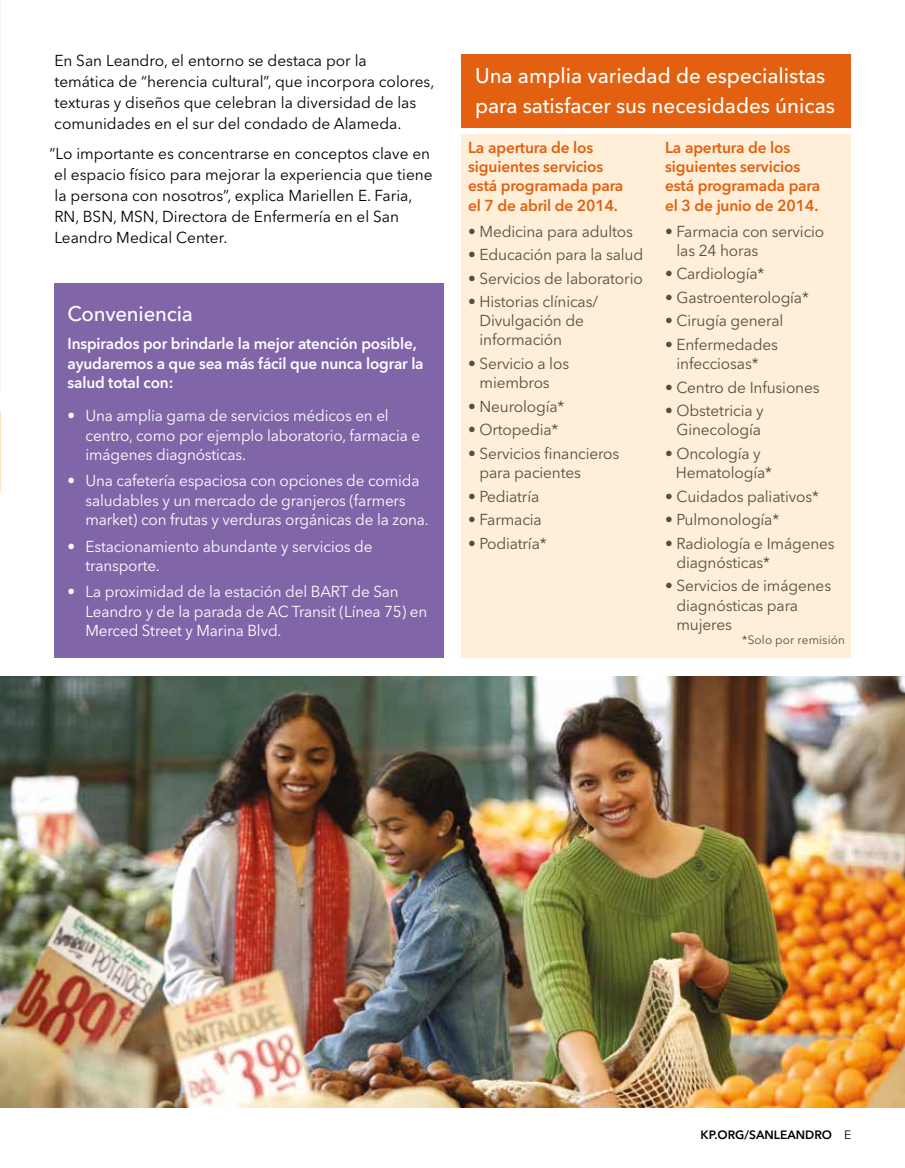
<style>
.page{position:relative;width:905px;height:1168px;background:#fff}
.page>*{position:absolute;margin:0;border:0;box-sizing:border-box;transform-origin:0 0}
.t1{font:500 21px/30px "Avenir Next LT Pro";color:#fff}
.body_text{font:15.75px/19.2px "Avenir Next LT Pro";letter-spacing:-.01em;color:#5b4e37}
.body_text-2{font:15.75px/19.5px "Avenir Next LT Pro";letter-spacing:-.01em;color:#fff}
.body_text-3{font:15.75px/21px "Avenir Next LT Pro";color:#000}
.body_text-4{font:600 15.75px/19.2px "Avenir Next LT Pro";letter-spacing:-.01em;color:#e2600f}
.body_text-5{font:600 15.75px/19.5px "Avenir Next LT Pro";letter-spacing:-.01em;color:#fff}
.t2{font:600 12px "Avenir Next LT Pro";color:#000}
.t3{font:12px "Avenir Next LT Pro";letter-spacing:.015em;color:#5b4e37}
.s1{font-weight:400}
</style>
<div class="page">
<img style="left:0;top:0;width:1px;height:393px">
<img style="left:1px;top:677px;width:903px;height:430px">
<div style="left:54px;top:284px;width:389px;height:374px;background:#8066a8"></div>
<div style="left:461px;top:54px;width:389px;height:74px;background:#e2600f"></div>
<div style="left:461px;top:134px;width:389px;height:524px;background:#ffeed8"></div>
<p class="body_text-3" style="left:54px;top:50px;width:381px">En San Leandro, el entorno se destaca por la<br>temática de “herencia cultural”, que incorpora colores, texturas y diseños que celebran la diversidad de las comunidades en el sur del condado de Alameda.</p>
<p class="body_text-3" style="left:54px;top:143px;width:380px;text-indent:-5px">“Lo importante es concentrarse en conceptos clave en el espacio físico para mejorar la experiencia que tiene la persona con nosotros”, explica Mariellen E. Faria, RN, BSN, MSN, Directora de Enfermería en el San Leandro Medical Center.</p>
<h3 class="t1" style="left:68px;top:299px;width:127px">Conveniencia</h3>
<p class="body_text-5" style="left:68px;top:334px;width:357px">Inspirados por brindarle la mejor atención posible, ayudaremos a que sea más fácil que nunca lograr la salud total con:</p>
<p class="body_text-2" style="left:86px;top:406px;width:336px;text-indent:-18px">• Una amplia gama de servicios médicos en el centro, como por ejemplo laboratorio, farmacia e imágenes diagnósticas.</p>
<p class="body_text-2" style="left:86px;top:471px;width:345px;text-indent:-18px">• Una cafetería espaciosa con opciones de comida saludables y un mercado de granjeros (farmers market) con frutas y verduras orgánicas de la zona.</p>
<p class="body_text-2" style="left:86px;top:536px;width:288px;text-indent:-18px">• Estacionamiento abundante y servicios de transporte.</p>
<p class="body_text-2" style="left:86px;top:582px;width:343px;text-indent:-18px">• La proximidad de la estación del BART de San<br>Leandro y de la parada de AC Transit (Línea 75) en<br>Merced Street y Marina Blvd.</p>
<h3 class="t1" style="left:475px;top:61px;width:361px">Una amplia variedad de especialistas para satisfacer sus necesidades únicas</h3>
<p class="body_text-4" style="left:468px;top:138px;width:157px">La apertura de los siguientes servicios está programada para el 7 de abril de 2014.</p>
<p class="body_text" style="left:468px;top:221px;width:166px">• Medicina para adultos</p>
<p class="body_text" style="left:468px;top:245px;width:176px">• Educación para la salud</p>
<p class="body_text" style="left:468px;top:268px;width:176px">• Servicios de laboratorio</p>
<p class="body_text" style="left:479px;top:292px;width:120px;text-indent:-11px">• Historias clínicas/<br>Divulgación de información</p>
<p class="body_text" style="left:468px;top:354px;width:102px;text-align:center">• Servicio a los miembros</p>
<p class="body_text" style="left:468px;top:397px;width:98px">• Neurología*</p>
<p class="body_text" style="left:468px;top:420px;width:92px">• Ortopedia*</p>
<p class="body_text" style="left:479px;top:444px;width:141px;text-indent:-11px">• Servicios financieros para pacientes</p>
<p class="body_text" style="left:468px;top:486px;width:73px">• Pediatría</p>
<p class="body_text" style="left:468px;top:510px;width:75px">• Farmacia</p>
<p class="body_text" style="left:468px;top:533px;width:80px">• Podiatría*</p>
<p class="body_text-4" style="left:665px;top:138px;width:157px">La apertura de los siguientes servicios está programada para el 3 de junio de 2014.</p>
<p class="body_text" style="left:676px;top:221px;width:149px;text-indent:-11px">• Farmacia con servicio las 24 horas</p>
<p class="body_text" style="left:665px;top:264px;width:101px">• Cardiología*</p>
<p class="body_text" style="left:665px;top:288px;width:145px">• Gastroenterología*</p>
<p class="body_text" style="left:665px;top:311px;width:120px">• Cirugía general</p>
<p class="body_text" style="left:665px;top:335px;width:114px;text-align:center">• Enfermedades infecciosas*</p>
<p class="body_text" style="left:665px;top:377px;width:156px">• Centro de Infusiones</p>
<p class="body_text" style="left:665px;top:401px;width:100px;text-align:center">• Obstetricia y<br>Ginecología</p>
<p class="body_text" style="left:675px;top:444px;width:98px;text-indent:-10px">• Oncología y<br>Hematología*</p>
<p class="body_text" style="left:665px;top:486px;width:155px">• Cuidados paliativos*</p>
<p class="body_text" style="left:665px;top:510px;width:115px">• Pulmonología*</p>
<p class="body_text" style="left:676px;top:533px;width:160px;text-indent:-11px">• Radiología e Imágenes diagnósticas*</p>
<p class="body_text" style="left:676px;top:576px;width:156px;text-indent:-11px">• Servicios de imágenes diagnósticas para mujeres</p>
<p class="t3" style="left:742px;top:632px;width:104px">*Solo por remisión</p>
<p class="t2" style="left:700px;top:1127px;width:152px">KP.ORG/SANLEANDRO <span class="s1">E</span></p>
</div>
